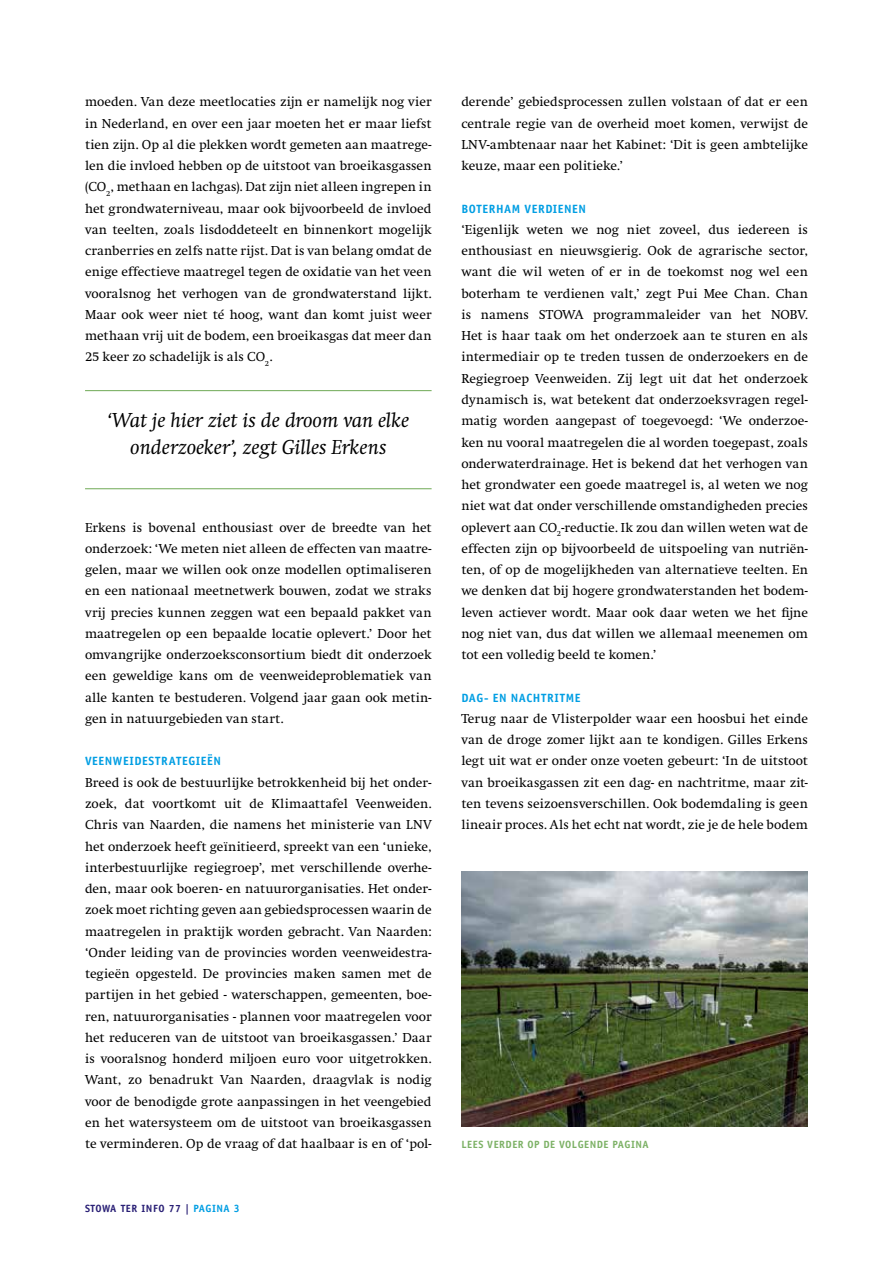
<style>
.page{position:relative;width:893px;height:1263px;background:#fff}
.page>*{position:absolute;margin:0;border:0;box-sizing:border-box;transform-origin:0 0}
.t1{font:italic 21px/27px "Swift";color:#000;text-align:center}
.t2{font:13.5px/21.3px "Swift";letter-spacing:.01em;color:#000;text-align:justify}
.t3{font:700 12px "Officina Sans";letter-spacing:.045em;color:#009ee3}
.t4{font:700 10.5px "Officina Sans";letter-spacing:.05em;color:#7cb165}
.t5{font:700 10.5px "Officina Sans";letter-spacing:.05em;color:#291f75}
.s1{color:#009ee3}
.s2{font-size:10.8px;color:#009ee3}
</style>
<div class="page">
<hr style="left:85px;top:390px;width:347px;height:1px;background:#7cb165">
<hr style="left:85px;top:488px;width:347px;height:1px;background:#7cb165">
<img style="left:461px;top:872px;width:347px;height:255px">
<p class="t2" style="left:85px;top:92px;width:348px">moeden. Van deze meetlocaties zijn er namelijk nog vier in Nederland, en over een jaar moeten het er maar liefst tien zijn. Op al die plekken wordt gemeten aan maatrege&shy;len die invloed hebben op de uitstoot van broeikasgassen (CO<sub>2</sub>, methaan en lachgas). Dat zijn niet alleen ingrepen in het grondwaterniveau, maar ook bijvoorbeeld de invloed van teelten, zoals lisdoddeteelt en binnenkort mogelijk cranberries en zelfs natte rijst. Dat is van belang omdat de enige effectieve maatregel tegen de oxidatie van het veen vooralsnog het verhogen van de grondwaterstand lijkt.<br>Maar ook weer niet té hoog, want dan komt juist weer methaan vrij uit de bodem, een broeikasgas dat meer dan 25 keer zo schadelijk is als CO<sub>2</sub>.</p>
<h1 class="t1" style="left:107px;top:407px;width:303px">‘Wat je hier ziet is de droom van elke onderzoeker’, zegt Gilles Erkens</h1>
<p class="t2" style="left:85px;top:517px;width:348px">Erkens is bovenal enthousiast over de breedte van het onderzoek: ‘We meten niet alleen de effecten van maatre&shy;gelen, maar we willen ook onze modellen optimaliseren en een nationaal meetnetwerk bouwen, zodat we straks vrij precies kunnen zeggen wat een bepaald pakket van maatregelen op een bepaalde locatie oplevert.’ Door het omvangrijke onderzoeksconsortium biedt dit onderzoek een geweldige kans om de veenweideproblematiek van alle kanten te bestuderen. Volgend jaar gaan ook metin&shy;gen in natuurgebieden van start.</p>
<p class="t3" style="left:85px;top:754px;width:137px">VEENWEIDESTRATEGIEËN</p>
<p class="t2" style="left:85px;top:772px;width:348px">Breed is ook de bestuurlijke betrokkenheid bij het onder&shy;zoek, dat voortkomt uit de Klimaattafel Veenweiden.<br>Chris van Naarden, die namens het ministerie van LNV het onderzoek heeft geïnitieerd, spreekt van een ‘unieke, interbestuurlijke regiegroep’, met verschillende overhe&shy;den, maar ook boeren- en natuurorganisaties. Het onder&shy;zoek moet richting geven aan gebiedsprocessen waarin de maatregelen in praktijk worden gebracht. Van Naarden: ‘Onder leiding van de provincies worden veenweidestra&shy;tegieën opgesteld. De provincies maken samen met de partijen in het gebied - waterschappen, gemeenten, boe&shy;ren, natuurorganisaties - plannen voor maatregelen voor het reduceren van de uitstoot van broeikasgassen.’ Daar is vooralsnog honderd miljoen euro voor uitgetrokken.<br>Want, zo benadrukt Van Naarden, draagvlak is nodig voor de benodigde grote aanpassingen in het veengebied en het watersysteem om de uitstoot van broeikasgassen te verminderen. Op de vraag of dat haalbaar is en of ‘pol-</p>
<p class="t5" style="left:85px;top:1202px;width:156px">STOWA TER INFO 77 | <span class="s1">PAGINA</span> <span class="s2">3</span></p>
<p class="t2" style="left:461px;top:92px;width:348px">derende’ gebiedsprocessen zullen volstaan of dat er een centrale regie van de overheid moet komen, verwijst de LNV-ambtenaar naar het Kabinet: ‘Dit is geen ambtelijke keuze, maar een politieke.’</p>
<p class="t3" style="left:461px;top:201px;width:126px">BOTERHAM VERDIENEN</p>
<p class="t2" style="left:461px;top:219px;width:348px">‘Eigenlijk weten we nog niet zoveel, dus iedereen is enthousiast en nieuwsgierig. Ook de agrarische sector, want die wil weten of er in de toekomst nog wel een boterham te verdienen valt,’ zegt Pui Mee Chan. Chan is namens STOWA programmaleider van het NOBV.<br>Het is haar taak om het onderzoek aan te sturen en als intermediair op te treden tussen de onderzoekers en de Regiegroep Veenweiden. Zij legt uit dat het onderzoek dynamisch is, wat betekent dat onderzoeksvragen regel&shy;matig worden aangepast of toegevoegd: ‘We onderzoe&shy;ken nu vooral maatregelen die al worden toegepast, zoals onderwaterdrainage. Het is bekend dat het verhogen van het grondwater een goede maatregel is, al weten we nog niet wat dat onder verschillende omstandigheden precies oplevert aan CO<sub>2</sub>-reductie. Ik zou dan willen weten wat de effecten zijn op bijvoorbeeld de uitspoeling van nutriën&shy;ten, of op de mogelijkheden van alternatieve teelten. En we denken dat bij hogere grondwaterstanden het bodem&shy;leven actiever wordt. Maar ook daar weten we het fijne nog niet van, dus dat willen we allemaal meenemen om tot een volledig beeld te komen.’</p>
<p class="t3" style="left:461px;top:690px;width:121px">DAG- EN NACHTRITME</p>
<p class="t2" style="left:461px;top:708px;width:348px">Terug naar de Vlisterpolder waar een hoosbui het einde van de droge zomer lijkt aan te kondigen. Gilles Erkens legt uit wat er onder onze voeten gebeurt: ‘In de uitstoot van broeikasgassen zit een dag- en nachtritme, maar zit&shy;ten tevens seizoensverschillen. Ook bodemdaling is geen lineair proces. Als het echt nat wordt, zie je de hele bodem</p>
<p class="t4" style="left:461px;top:1138px;width:189px">LEES VERDER OP DE VOLGENDE PAGINA</p>
</div>
